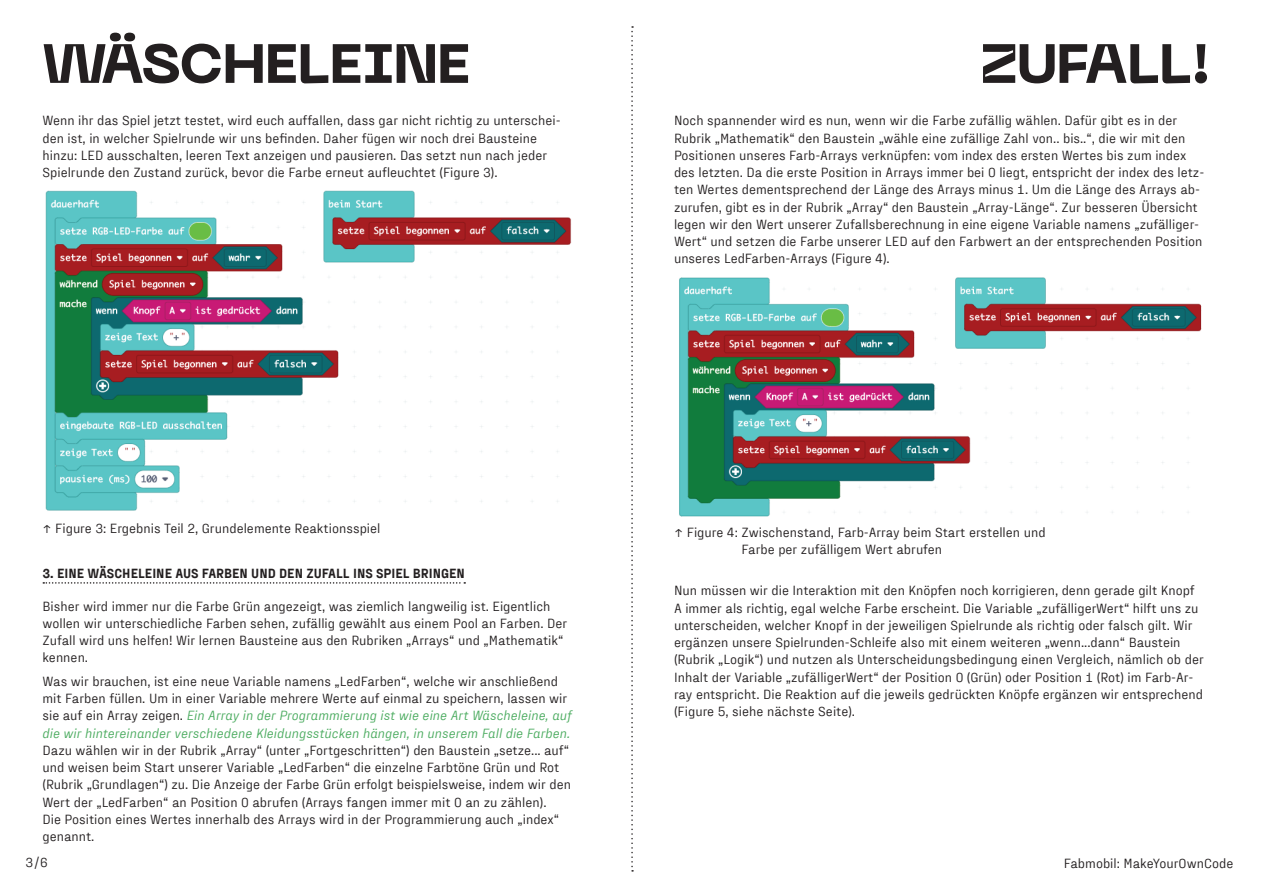
<style>
.page{position:relative;width:1263px;height:893px;background:#fff}
.page>*{position:absolute;margin:0;border:0;box-sizing:border-box;transform-origin:0 0}
.t1{font:800 54.9px "Neue Machina";letter-spacing:-.02em;color:#231f20}
.t2{font:13.5px/17.2px "Fraktion Sans";color:#231f20}
.t3{font:900 13.5px "Fraktion Sans";color:#231f20}
.s1{font-style:italic;color:#4dac61}
</style>
<div class="page">
<svg style="left:631px;top:26px;width:2px;height:846px"></svg>
<svg style="left:43px;top:582px;width:422px;height:2px"></svg>
<img style="left:45px;top:190px;width:527px;height:321px">
<img style="left:679px;top:277px;width:523px;height:240px">
<h1 class="t1" style="left:43px;top:28px;width:429px">WÄSCHELEINE</h1>
<h1 class="t1" style="left:981px;top:28px;width:232px">ZUFALL!</h1>
<p class="t2" style="left:43px;top:111px;width:520px">Wenn ihr das Spiel jetzt testet, wird euch auffallen, dass gar nicht richtig zu unterschei&shy;den ist, in welcher Spielrunde wir uns befinden. Daher fügen wir noch drei Bausteine hinzu: LED ausschalten, leeren Text anzeigen und pausieren. Das setzt nun nach jeder Spielrunde den Zustand zurück, bevor die Farbe erneut aufleuchtet (Figure 3).</p>
<p class="t2" style="left:674px;top:111px;width:532px">Noch spannender wird es nun, wenn wir die Farbe zufällig wählen. Dafür gibt es in der Rubrik „Mathematik“ den Baustein „wähle eine zufällige Zahl von.. bis..“, die wir mit den Positionen unseres Farb-Arrays verknüpfen: vom index des ersten Wertes bis zum index des letzten. Da die erste Position in Arrays immer bei 0 liegt, entspricht der index des letz&shy;ten Wertes dementsprechend der Länge des Arrays minus 1. Um die Länge des Arrays ab&shy;zurufen, gibt es in der Rubrik „Array“ den Baustein „Array-Länge“. Zur besseren Übersicht legen wir den Wert unserer Zufallsberechnung in eine eigene Variable namens „zufälliger-Wert“ und setzen die Farbe unserer LED auf den Farbwert an der entsprechenden Position unseres LedFarben-Arrays (Figure 4).</p>
<p class="t2" style="left:43px;top:518px;width:339px">↑ Figure 3: Ergebnis Teil 2, Grundelemente Reaktionsspiel</p>
<p class="t3" style="left:43px;top:562px;width:424px">3. EINE WÄSCHELEINE AUS FARBEN UND DEN ZUFALL INS SPIEL BRINGEN</p>
<p class="t2" style="left:43px;top:596px;width:526px">Bisher wird immer nur die Farbe Grün angezeigt, was ziemlich langweilig ist. Eigentlich wollen wir unterschiedliche Farben sehen, zufällig gewählt aus einem Pool an Farben. Der Zufall wird uns helfen! Wir lernen Bausteine aus den Rubriken „Arrays“ und „Mathematik“ kennen.</p>
<p class="t2" style="left:43px;top:671px;width:531px">Was wir brauchen, ist eine neue Variable namens „LedFarben“, welche wir anschließend mit Farben füllen. Um in einer Variable mehrere Werte auf einmal zu speichern, lassen wir sie auf ein Array zeigen. <span class="s1">Ein Array in der Programmierung ist wie eine Art Wäscheleine, auf die wir hintereinander verschiedene Kleidungsstücken hängen, in unserem Fall die Farben.</span></p>
<p class="t2" style="left:43px;top:740px;width:530px">Dazu wählen wir in der Rubrik „Array“ (unter „Fortgeschritten“) den Baustein „setze... auf“ und weisen beim Start unserer Variable „LedFarben“ die einzelne Farbtöne Grün und Rot (Rubrik „Grundlagen“) zu. Die Anzeige der Farbe Grün erfolgt beispielsweise, indem wir den Wert der „LedFarben“ an Position 0 abrufen (Arrays fangen immer mit 0 an zu zählen).<br>Die Position eines Wertes innerhalb des Arrays wird in der Programmierung auch „index“ genannt.</p>
<p class="t2" style="left:741px;top:523px;width:306px;text-indent:-68px">↑ Figure 4: Zwischenstand, Farb-Array beim Start erstellen und<br>Farbe per zufälligem Wert abrufen</p>
<p class="t2" style="left:674px;top:581px;width:531px">Nun müssen wir die Interaktion mit den Knöpfen noch korrigieren, denn gerade gilt Knopf A immer als richtig, egal welche Farbe erscheint. Die Variable „zufälligerWert“ hilft uns zu unterscheiden, welcher Knopf in der jeweiligen Spielrunde als richtig oder falsch gilt. Wir ergänzen unsere Spielrunden-Schleife also mit einem weiteren „wenn...dann“ Baustein (Rubrik „Logik“) und nutzen als Unterscheidungsbedingung einen Vergleich, nämlich ob der Inhalt der Variable „zufälligerWert“ der Position 0 (Grün) oder Position 1 (Rot) im Farb-Ar&shy;ray entspricht. Die Reaktion auf die jeweils gedrückten Knöpfe ergänzen wir entsprechend (Figure 5, siehe nächste Seite).</p>
<p class="t2" style="left:26px;top:853px;width:24px">3/6</p>
<p class="t2" style="left:1064px;top:853px;width:171px">Fabmobil: MakeYourOwnCode</p>
</div>
